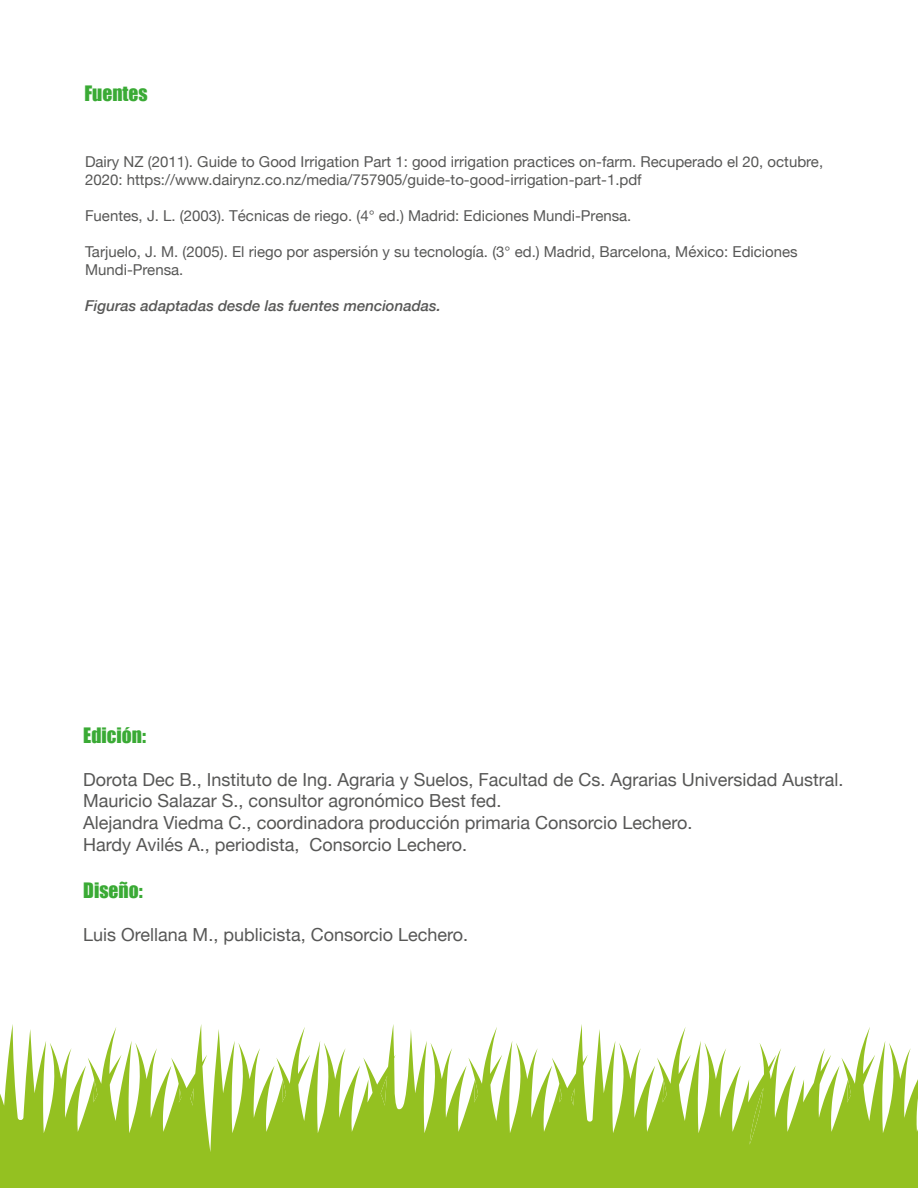
<style>
.page{position:relative;width:918px;height:1188px;background:#fff}
.page>*{position:absolute;margin:0;border:0;box-sizing:border-box;transform-origin:0 0}
.t1{font:19.5px "Impact";color:#3aaa35}
.t2{font:18px/21.6px "Helvetica Neue";color:#575756}
.t3{font:15px/18px "Helvetica Neue";color:#575756}
.t4{font:italic 500 15px "Helvetica Neue";color:#575756}
</style>
<div class="page">
<svg style="left:0;top:1024px;width:918px;height:164px;fill:#94c121"></svg>
<h1 class="t1" style="left:85px;top:78px;width:65px">Fuentes</h1>
<p class="t3" style="left:85px;top:154px;width:740px">Dairy NZ (2011). Guide to Good Irrigation Part 1: good irrigation practices on-farm. Recuperado el 20, octubre,<br>2020: https://www.dairynz.co.nz/media/757905/guide-to-good-irrigation-part-1.pdf</p>
<p class="t3" style="left:85px;top:208px;width:548px">Fuentes, J. L. (2003). Técnicas de riego. (4° ed.) Madrid: Ediciones Mundi-Prensa.</p>
<p class="t3" style="left:85px;top:244px;width:714px">Tarjuelo, J. M. (2005). El riego por aspersión y su tecnología. (3° ed.) Madrid, Barcelona, México: Ediciones<br>Mundi-Prensa.</p>
<p class="t4" style="left:85px;top:293px;width:357px">Figuras adaptadas desde las fuentes mencionadas.</p>
<h1 class="t1" style="left:83px;top:720px;width:64px">Edición:</h1>
<p class="t2" style="left:83px;top:770px;width:762px">Dorota Dec B., Instituto de Ing. Agraria y Suelos, Facultad de Cs. Agrarias Universidad Austral.<br>Mauricio Salazar S., consultor agronómico Best fed.<br>Alejandra Viedma C., coordinadora producción primaria Consorcio Lechero.<br>Hardy Avilés A., periodista, Consorcio Lechero.</p>
<h1 class="t1" style="left:83px;top:875px;width:61px">Diseño:</h1>
<p class="t2" style="left:83px;top:925px;width:386px">Luis Orellana M., publicista, Consorcio Lechero.</p>
</div>
